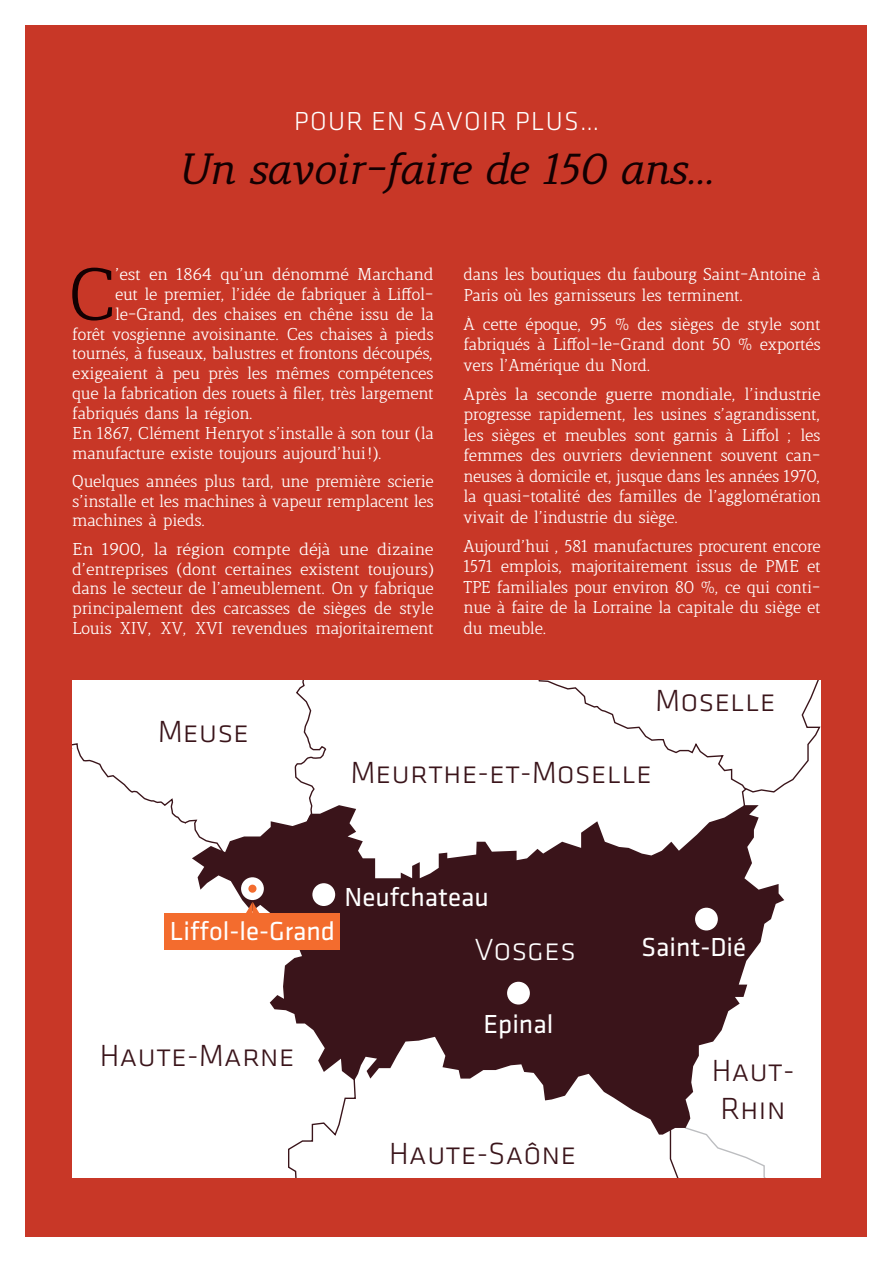
<style>
.page{position:relative;width:893px;height:1263px;background:#fff}
.page>*{position:absolute;margin:0;border:0;box-sizing:border-box;transform-origin:0 0}
.t1{font:300 70.95px "Lenga";color:#130002}
.t2{font:italic 42px "Lenga";letter-spacing:-.005em;color:#130002}
.t3{font:31.65px/38.1px "Klavika Light Caps SCTF";color:#3a141a}
.t4{font:31.65px "Klavika Light Caps SCTF";color:#fff}
.t5{font:27px "Klavika Regular OSF";color:#fff}
.t6{font:300 27px "Klavika";letter-spacing:.05em;color:#fff}
.t7{font:300 16.5px/20.5px "Lenga";letter-spacing:-.01em;color:#fff;text-align:justify}
.t8{font:300 16.5px/19.8px "Lenga";letter-spacing:-.01em;color:#fff;text-align:justify;scale:1.06 1}
</style>
<div class="page">
<div style="left:26px;top:26px;width:841px;height:1211px;background:#c83727"></div>
<div style="left:748px;top:793px;width:73px;height:384px;background:#fff"></div>
<div style="left:357px;top:1134px;width:391px;height:43px;background:#fff"></div>
<div style="left:72px;top:856px;width:285px;height:321px;background:#fff"></div>
<div style="left:186px;top:680px;width:571px;height:233px;background:#fff"></div>
<div style="left:353px;top:680px;width:468px;height:113px;background:#fff"></div>
<div style="left:72px;top:680px;width:268px;height:176px;background:#fff"></div>
<svg style="left:192px;top:805px;width:592px;height:329px;background:#8d787b"></svg>
<div style="left:507px;top:982px;width:23px;height:22px;background:#fff;border-radius:50%"></div>
<div style="left:695px;top:908px;width:23px;height:22px;background:#fff;border-radius:50%"></div>
<div style="left:241px;top:877px;width:23px;height:23px;background:#fff;border-radius:50%"></div>
<div style="left:248px;top:885px;width:8px;height:8px;background:#f36c2e;border-radius:50%"></div>
<div style="left:164px;top:913px;width:176px;height:37px;background:#f36c2e"></div>
<svg style="left:243px;top:901px;width:19px;height:12px"></svg>
<div style="left:312px;top:883px;width:23px;height:23px;background:#fff;border-radius:50%"></div>
<p class="t6" style="left:294px;top:107px;width:307px">POUR EN SAVOIR PLUS…</p>
<p class="t2" style="left:178px;top:149px;width:538px">Un savoir-faire de 150 ans…</p>
<p class="t1" style="left:69px;top:261px;width:48px">C</p>
<p class="t7" style="left:115px;top:265px;width:320px">’est en 1864 qu’un dénommé Marchand</p>
<p class="t7" style="left:115px;top:285px;width:320px">eut le premier, l’idée de fabriquer à Liffol-</p>
<p class="t7" style="left:115px;top:305px;width:320px">le-Grand, des chaises en chêne issu de la</p>
<p class="t7" style="left:72px;top:325px;width:363px">forêt vosgienne avoisinante. Ces chaises à pieds</p>
<p class="t7" style="left:72px;top:344px;width:363px">tournés, à fuseaux, balustres et frontons découpés,</p>
<p class="t7" style="left:72px;top:364px;width:363px">exigeaient à peu près les mêmes compétences</p>
<p class="t7" style="left:72px;top:384px;width:363px">que la fabrication des rouets à filer, très largement</p>
<p class="t7" style="left:72px;top:404px;width:183px">fabriqués dans la région.</p>
<p class="t7" style="left:72px;top:424px;width:363px;line-height:19.8px">En 1867, Clément Henryot s’installe à son tour (la manufacture existe toujours aujourd’hui!).</p>
<p class="t7" style="left:72px;top:472px;width:363px;line-height:19.8px">Quelques années plus tard, une première scierie s’installe et les machines à vapeur remplacent les machines à pieds.</p>
<p class="t8" style="left:72px;top:540px;width:343px">En 1900, la région compte déjà une dizaine d’entreprises (dont certaines existent toujours) dans le secteur de l’ameublement. On y fabrique principalement des carcasses de sièges de style Louis XIV, XV, XVI revendues majoritairement</p>
<p class="t3" style="left:158px;top:713px;width:93px">Meuse</p>
<p class="t7" style="left:463px;top:265px;width:359px">dans les boutiques du faubourg Saint-Antoine à<br>Paris où les garnisseurs les terminent.</p>
<p class="t7" style="left:463px;top:315px;width:359px">À cette époque, 95 % des sièges de style sont fabriqués à Liffol-le-Grand dont 50 % exportés vers l’Amérique du Nord.</p>
<p class="t7" style="left:463px;top:385px;width:359px">Après la seconde guerre mondiale, l’industrie progresse rapidement, les usines s’agrandissent, les sièges et meubles sont garnis à Liffol ; les femmes des ouvriers deviennent souvent can&shy;neuses à domicile et, jusque dans les années 1970, la quasi-totalité des familles de l’agglomération vivait de l’industrie du siège.</p>
<p class="t7" style="left:463px;top:536px;width:359px">Aujourd’hui , 581 manufactures procurent encore 1571 emplois, majoritairement issus de PME et TPE familiales pour environ 80 %, ce qui conti&shy;nue à faire de la Lorraine la capitale du siège et du meuble.</p>
<p class="t3" style="left:655px;top:681px;width:122px">Moselle</p>
<p class="t3" style="left:350px;top:754px;width:303px">Meurthe-et-Moselle</p>
<p class="t5" style="left:170px;top:917px;width:167px">Liffol-le-Grand</p>
<p class="t5" style="left:345px;top:883px;width:146px">Neufchateau</p>
<p class="t4" style="left:475px;top:933px;width:103px">Vosges</p>
<p class="t3" style="left:100px;top:1037px;width:197px">Haute-Marne</p>
<p class="t5" style="left:484px;top:1010px;width:71px">Epinal</p>
<p class="t3" style="left:389px;top:1135px;width:189px">Haute-Saône</p>
<p class="t5" style="left:641px;top:933px;width:106px">Saint-Dié</p>
<p class="t3" style="left:712px;top:1052px;width:84px">Haut-<br>Rhin</p>
</div>
